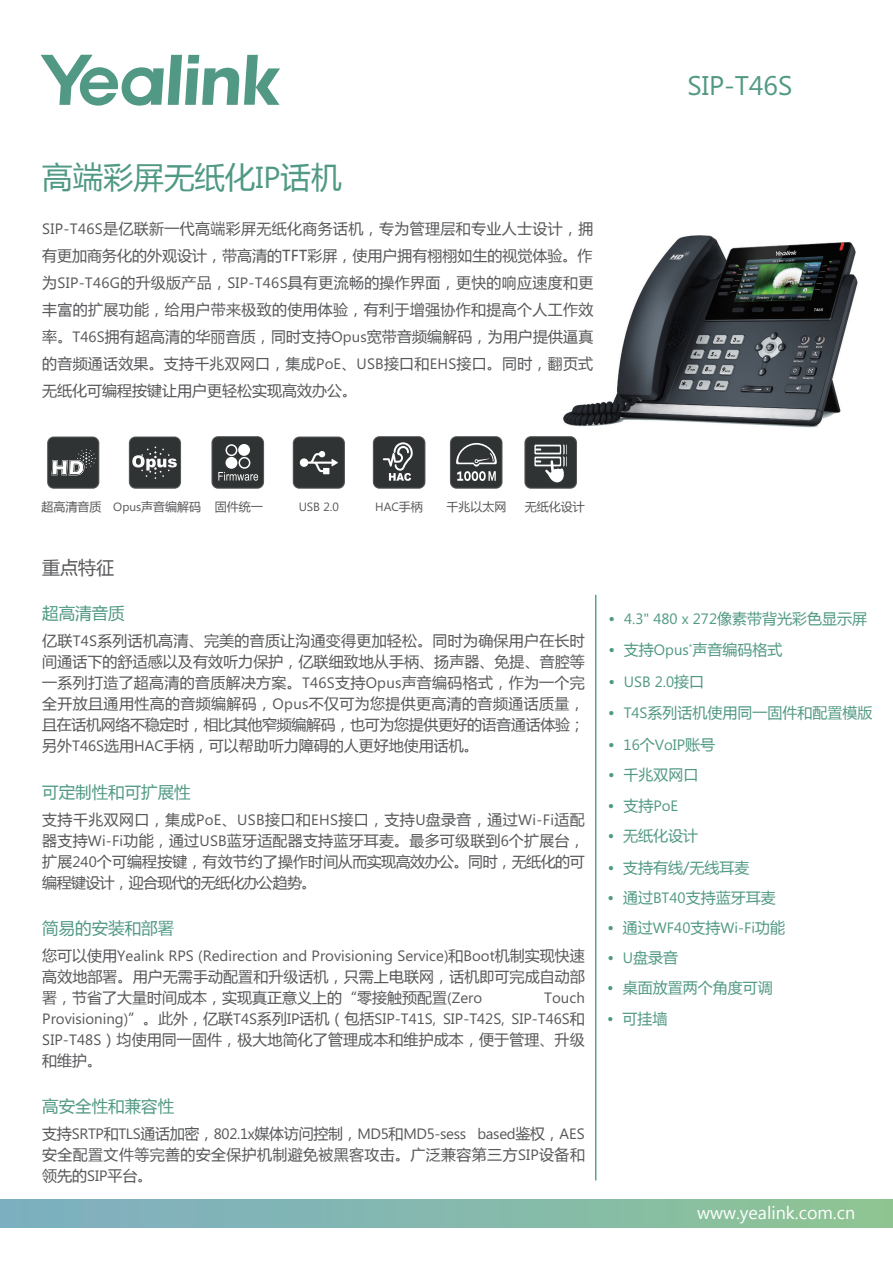
<style>
.page{position:relative;width:893px;height:1263px;background:#fff}
.page>*{position:absolute;margin:0;border:0;box-sizing:border-box;transform-origin:0 0}
.t1{font:30.45px "Microsoft Ya Hei";color:#509984}
.t2{font:27px "Microsoft Phags Pa";color:#519984}
.t3{font:18px "Lao UI";color:#fff}
.t4{font:18px "Microsoft Ya Hei";color:#57585a}
.t5{font:16.5px "Microsoft Ya Hei";color:#519984}
.t6{font:15px/21px "Microsoft Ya Hei";letter-spacing:.005em;color:#57585a;text-align:justify}
.t7{font:15px/21px "Microsoft Phags Pa";color:#57585a;text-align:right}
.t8{font:15px "Microsoft Ya Hei";color:#519984}
.t9{font:15px "Microsoft Phags Pa";letter-spacing:-.02em;color:#57585a}
.t10{font:15px/21px "Microsoft Ya Hei";letter-spacing:.025em;color:#57585a}
.t11{font:15px "Microsoft Phags Pa";color:#519984}
.t12{font:12px "Microsoft Ya Hei";color:#57585a}
.t13{font:12px "Microsoft Phags Pa";color:#57585a}
.s1{font-family:"Microsoft Phags Pa"}
.s2{font-family:"Microsoft Ya Hei"}
</style>
<div class="page">
<img style="left:563px;top:235px;width:295px;height:193px">
<hr style="left:596px;top:595px;width:1px;height:585px;background:#007955">
<svg style="left:41px;top:55px;width:239px;height:51px"></svg>
<div style="left:1px;top:1199px;width:892px;height:28px;background:linear-gradient(to right,#7daec3,#8ec495)"></div>
<div style="left:47px;top:436px;width:52px;height:53px;border:2px solid #57585a;border-radius:6px"></div>
<div style="left:48px;top:438px;width:50px;height:50px;background:#2f3333;border-radius:6px"></div>
<svg style="left:52px;top:449px;width:44px;height:26px"></svg>
<div style="left:524px;top:436px;width:53px;height:53px;border:2px solid #57585a;border-radius:6px"></div>
<div style="left:525px;top:437px;width:51px;height:51px;background:#2f3333;border-radius:6px"></div>
<svg style="left:534px;top:445px;width:33px;height:38px"></svg>
<div style="left:129px;top:436px;width:52px;height:53px;border:2px solid #57585a;border-radius:6px"></div>
<div style="left:130px;top:437px;width:50px;height:50px;background:#2f3333;border-radius:6px"></div>
<svg style="left:132px;top:447px;width:45px;height:32px"></svg>
<div style="left:293px;top:436px;width:52px;height:53px;border:2px solid #57585a;border-radius:6px"></div>
<div style="left:294px;top:438px;width:50px;height:50px;background:#2f3333;border-radius:6px"></div>
<svg style="left:300px;top:451px;width:38px;height:23px"></svg>
<div style="left:373px;top:436px;width:52px;height:53px;border:2px solid #57585a;border-radius:6px"></div>
<div style="left:374px;top:437px;width:50px;height:51px;background:#2f3333;border-radius:6px"></div>
<svg style="left:383px;top:442px;width:30px;height:39px"></svg>
<div style="left:211px;top:436px;width:53px;height:53px;border:2px solid #57585a;border-radius:6px"></div>
<div style="left:213px;top:437px;width:50px;height:51px;background:#2f3333;border-radius:6px"></div>
<svg style="left:218px;top:472px;width:40px;height:9px"></svg>
<div style="left:238px;top:444px;width:12px;height:12px;background:#fff;border-radius:50%"></div>
<div style="left:226px;top:444px;width:11px;height:12px;border:2px solid #fff;border-radius:50%"></div>
<div style="left:239px;top:457px;width:11px;height:12px;border:2px solid #fff;border-radius:50%"></div>
<div style="left:226px;top:457px;width:11px;height:12px;background:#fff;border-radius:50%"></div>
<div style="left:450px;top:436px;width:52px;height:53px;border:2px solid #57585a;border-radius:6px"></div>
<div style="left:451px;top:437px;width:50px;height:51px;background:#2f3333;border-radius:6px"></div>
<svg style="left:456px;top:443px;width:41px;height:38px"></svg>
<h1 class="t1" style="left:42px;top:157px;width:301px">高端彩屏无纸化<span class="s1">IP</span>话机</h1>
<p class="t6" style="left:42px;top:214px;width:553px;line-height:27px"><span class="s1">SIP-T46S</span>是亿联新一代高端彩屏无纸化商务话机，专为管理层和专业人士设计，拥有更加商务化的外观设计，带高清的TFT彩屏，使用户拥有栩栩如生的视觉体验。作为<span class="s1">SIP-T46G</span>的升级版产品，<span class="s1">SIP-T46S</span>具有更流畅的操作界面，更快的响应速度和更丰富的扩展功能，给用户带来极致的使用体验，有利于增强协作和提高个人工作效率。<span class="s1">T46S</span>拥有超高清的华丽音质，同时支持<span class="s1">Opus</span>宽带音频编解码，为用户提供逼真的音频通话效果。支持千兆双网口，集成<span class="s1">PoE、USB</span>接口和<span class="s1">EHS</span>接口。同时，翻页式无纸化可编程按键让用户更轻松实现高效办公。</p>
<h2 class="t2" style="left:687px;top:67px;width:107px">SIP-T46S</h2>
<p class="t12" style="left:42px;top:498px;width:223px">超高清音质 <span class="s1">Opus</span>声音编解码 固件统一</p>
<p class="t13" style="left:299px;top:498px;width:42px">USB 2.0</p>
<p class="t13" style="left:375px;top:498px;width:49px">HAC<span class="s2">手柄</span></p>
<p class="t12" style="left:525px;top:498px;width:61px">无纸化设计</p>
<p class="t12" style="left:446px;top:498px;width:61px">千兆以太网</p>
<p class="t4" style="left:42px;top:555px;width:73px">重点特征</p>
<p class="t5" style="left:42px;top:602px;width:84px">超高清音质</p>
<p class="t6" style="left:42px;top:630px;width:544px">亿联<span class="s1">T4S</span>系列话机高清、完美的音质让沟通变得更加轻松。同时为确保用户在长时间通话下的舒适感以及有效听力保护，亿联细致地从手柄、扬声器、免提、音腔等一系列打造了超高清的音质解决方案。<span class="s1">T46S</span>支持<span class="s1">Opus</span>声音编码格式，作为一个完全开放且通用性高的音频编解码，<span class="s1">Opus</span>不仅可为您提供更高清的音频通话质量，且在话机网络不稳定时，相比其他窄频编解码，也可为您提供更好的语音通话体验；另外<span class="s1">T46S</span>选用<span class="s1">HAC</span>手柄，可以帮助听力障碍的人更好地使用话机。</p>
<p class="t5" style="left:42px;top:780px;width:150px">可定制性和可扩展性</p>
<p class="t6" style="left:42px;top:808px;width:544px">支持千兆双网口，集成<span class="s1">PoE、USB</span>接口和<span class="s1">EHS</span>接口，支持<span class="s1">U</span>盘录音，通过<span class="s1">Wi-Fi</span>适配器支持<span class="s1">Wi-Fi</span>功能，通过<span class="s1">USB</span>蓝牙适配器支持蓝牙耳麦。最多可级联到<span class="s1">6</span>个扩展台，扩展<span class="s1">240</span>个可编程按键，有效节约了操作时间从而实现高效办公。同时，无纸化的可编程键设计，迎合现代的无纸化办公趋势。</p>
<p class="t5" style="left:42px;top:917px;width:133px">简易的安装和部署</p>
<p class="t7" style="left:42px;top:944px;width:544px"><span class="s2">您可以使用</span>Yealink RPS (Redirection and Provisioning Service)<span class="s2">和</span>Boot<span class="s2">机制实现快速</span></p>
<p class="t6" style="left:42px;top:966px;width:544px">高效地部署。用户无需手动配置和升级话机，只需上电联网，话机即可完成自动部署，节省了大量时间成本，实现真正意义上的“零接触预配置<span class="s1">(Zero</span></p>
<p class="t7" style="left:42px;top:986px;width:544px">Touch<br>Provisioning)<span class="s2">”。此外，亿联</span>T4S<span class="s2">系列</span>IP<span class="s2">话机（包括</span>SIP-T41S, SIP-T42S, SIP-T46S<span class="s2">和</span></p>
<p class="t6" style="left:42px;top:1029px;width:544px"><span class="s1">SIP-T48S</span>）均使用同一固件，极大地简化了管理成本和维护成本，便于管理、升级和维护。</p>
<p class="t5" style="left:42px;top:1095px;width:133px">高安全性和兼容性</p>
<p class="t9" style="left:42px;top:1123px;width:544px"><span class="s2">支持</span>SRTP<span class="s2">和</span>TLS<span class="s2">通话加密，</span>802.1x<span class="s2">媒体访问控制，</span>MD5<span class="s2">和</span>MD5-sess based<span class="s2">鉴权，</span>AES</p>
<p class="t10" style="left:42px;top:1144px;width:544px">安全配置文件等完善的安全保护机制避免被黑客攻击。广泛兼容第三方<span class="s1">SIP</span>设备和领先的<span class="s1">SIP</span>平台。</p>
<p class="t8" style="left:609px;top:608px;width:260px">• <span class="s1">4.3" 480 x 272</span>像素带背光彩色显示屏</p>
<p class="t8" style="left:608px;top:640px;width:176px">• 支持<span class="s1">Opus</span><sup>*</sup>声音编码格式</p>
<p class="t11" style="left:608px;top:671px;width:97px"><span class="s2">•</span> USB 2.0<span class="s2">接口</span></p>
<p class="t8" style="left:608px;top:703px;width:266px">• <span class="s1">T4S</span>系列话机使用同一固件和配置模版</p>
<p class="t11" style="left:608px;top:734px;width:109px"><span class="s2">•</span> 16<span class="s2">个</span>VoIP<span class="s2">账号</span></p>
<p class="t8" style="left:608px;top:764px;width:92px">• 千兆双网口</p>
<p class="t8" style="left:608px;top:796px;width:72px">• 支持<span class="s1">PoE</span></p>
<p class="t8" style="left:608px;top:826px;width:92px">• 无纸化设计</p>
<p class="t8" style="left:608px;top:857px;width:143px">• 支持有线/无线耳麦</p>
<p class="t8" style="left:608px;top:887px;width:170px">• 通过<span class="s1">BT40</span>支持蓝牙耳麦</p>
<p class="t11" style="left:607px;top:917px;width:179px"><span class="s2">• 通过</span>WF40<span class="s2">支持</span>Wi-Fi<span class="s2">功能</span></p>
<p class="t8" style="left:607px;top:947px;width:72px">• <span class="s1">U</span>盘录音</p>
<p class="t8" style="left:607px;top:977px;width:167px">• 桌面放置两个角度可调</p>
<p class="t8" style="left:607px;top:1009px;width:62px">• 可挂墙</p>
<p class="t3" style="left:697px;top:1200px;width:160px">www.yealink.com.cn</p>
</div>
